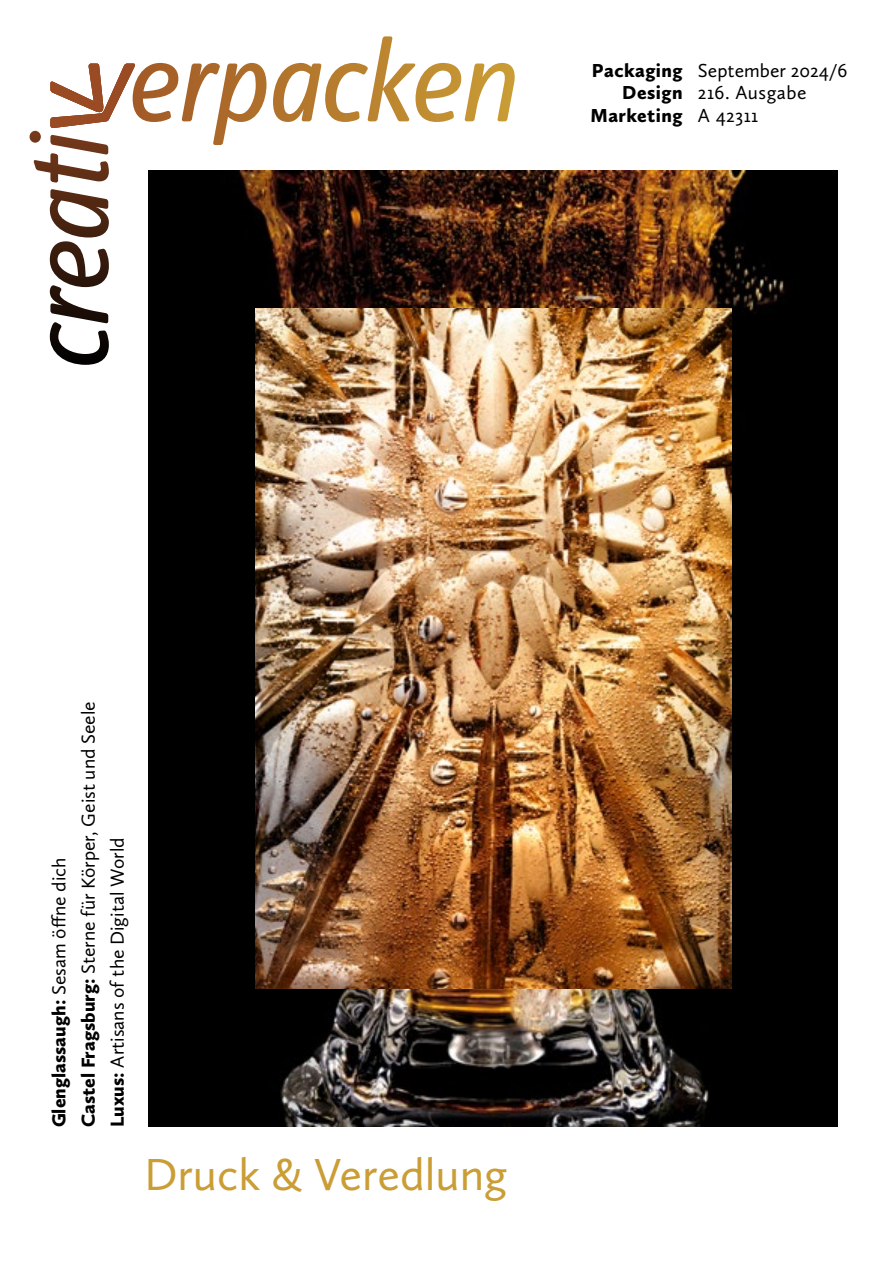
<style>
.page{position:relative;width:893px;height:1263px;background:#fff}
.page>*{position:absolute;margin:0;border:0;box-sizing:border-box;transform-origin:0 0}
.t1{font:46.5px "Calluna Sans";color:#ca9d35}
.t2{font:19.5px/22.5px "Calluna Sans";color:#000}
.t3{font:900 19.5px/22.5px "Calluna Sans";letter-spacing:.02em;color:#000;text-align:right}
.s1{font-weight:900}
</style>
<div class="page">
<svg style="left:30px;top:36px;width:485px;height:329px"></svg>
<img style="left:149px;top:170px;width:689px;height:956px">
<img style="left:255px;top:308px;width:476px;height:681px">
<p class="t3" style="left:590px;top:58px;width:94px">Packaging<br>Design<br>Marketing</p>
<p class="t2" style="left:698px;top:59px;width:151px">September 2024/6<br>216. Ausgabe<br>A 42311</p>
<p class="t2" style="left:44px;top:1127px;width:428px;line-height:29.2px;rotate:-90deg"><span class="s1">Glenglassaugh:</span> Sesam öffne dich<br><span class="s1">Castel Fragsburg:</span> Sterne für Körper, Geist und Seele<br><span class="s1">Luxus:</span> Artisans of the Digital World</p>
<h1 class="t1" style="left:144px;top:1146px;width:365px">Druck &amp; Veredlung</h1>
</div>
